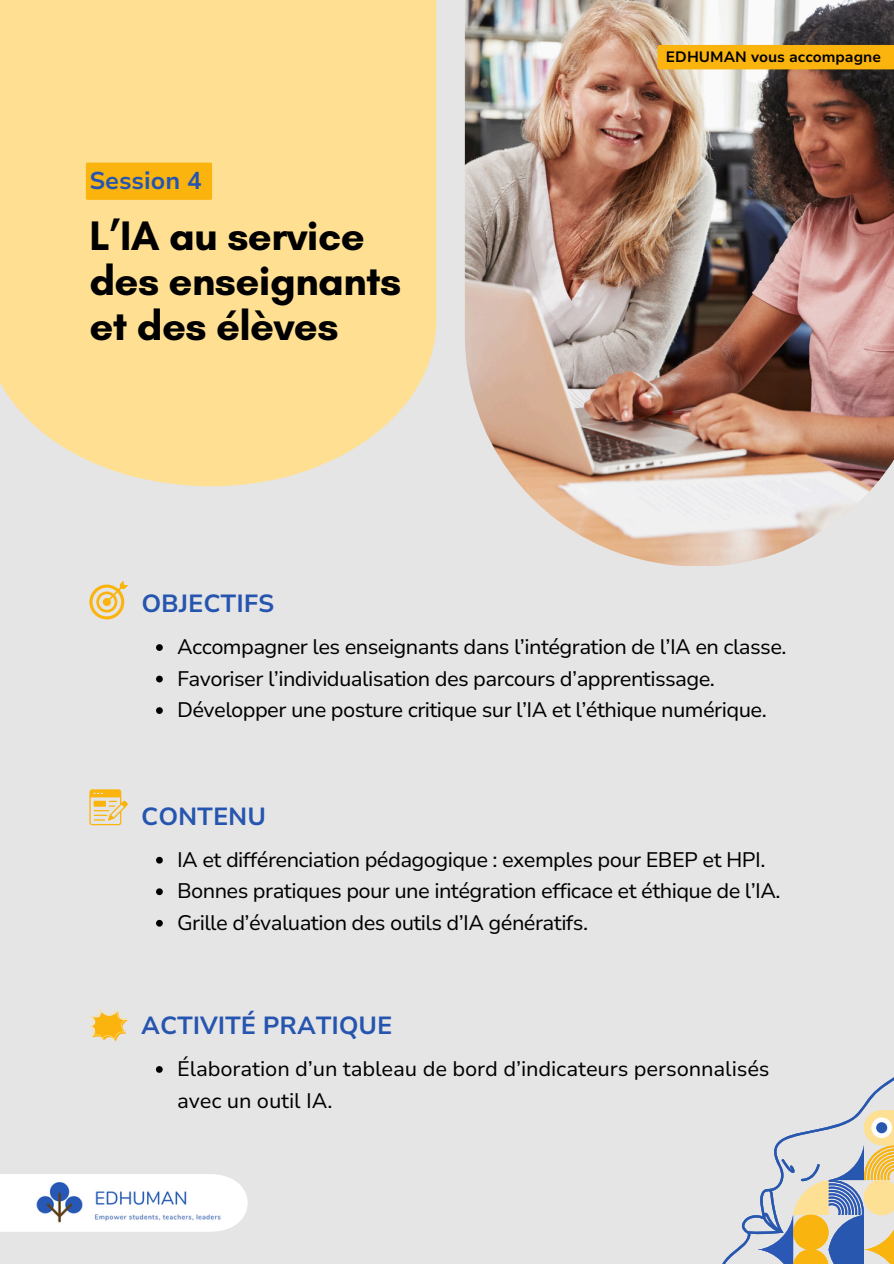
<style>
.page{position:relative;width:894px;height:1264px;background:#fff}
.page>*{position:absolute;margin:0;border:0;box-sizing:border-box;transform-origin:0 0}
.t1{font:700 42px/45px "Glacial Indifference";letter-spacing:-.015em;color:#000}
.t2{font:700 24.75px "Nunito Sans 10 pt";letter-spacing:-.005em;color:#2655b0}
.t3{font:700 24.3px "Nunito Sans 10 pt";color:#2655b0}
.t4{font:21px "Nunito Sans 10 pt";letter-spacing:-.03em;color:#000}
.t5{font:21px/31.5px "Nunito Sans 10 pt";letter-spacing:-.005em;color:#000}
.t6{font:700 15px "Nunito Sans 10 pt";color:#000}
</style>
<div class="page">
<div style="left:0;top:0;width:893px;height:1263px;background:#e5e5e5"></div>
<div style="left:0;top:0;width:436px;height:486px;background:#ffe093"></div>
<img style="left:464px;top:0;width:429px;height:566px">
<svg style="left:89px;top:581px;width:39px;height:38px"></svg>
<svg style="left:89px;top:789px;width:39px;height:36px"></svg>
<div style="left:94px;top:800px;width:12px;height:6px;background:#fab40d"></div>
<svg style="left:89px;top:1009px;width:39px;height:32px"></svg>
<div style="left:657px;top:45px;width:236px;height:24px;background:#fab40d"></div>
<div style="left:86px;top:163px;width:126px;height:37px;background:#fab40d"></div>
<svg style="left:156px;top:644px;width:7px;height:7px"></svg>
<svg style="left:156px;top:675px;width:7px;height:7px"></svg>
<svg style="left:156px;top:707px;width:7px;height:7px"></svg>
<svg style="left:156px;top:856px;width:7px;height:7px"></svg>
<svg style="left:156px;top:888px;width:7px;height:7px"></svg>
<svg style="left:156px;top:919px;width:7px;height:7px"></svg>
<svg style="left:156px;top:1066px;width:7px;height:6px"></svg>
<svg style="left:0;top:1174px;width:247px;height:57px;background:#fcfcfc"></svg>
<img style="left:31px;top:1179px;width:194px;height:46px;border-radius:13px">
<svg style="left:723px;top:1078px;width:170px;height:185px"></svg>
<p class="t3" style="left:89px;top:164px;width:114px">Session 4</p>
<p class="t1" style="left:89px;top:212px;width:313px">L’IA au service des enseignants et des élèves</p>
<h1 class="t6" style="left:665px;top:46px;width:216px">EDHUMAN vous accompagne</h1>
<p class="t2" style="left:141px;top:587px;width:134px">OBJECTIFS</p>
<h2 class="t4" style="left:177px;top:633px;width:610px">Accompagner les enseignants dans l’intégration de l’IA en classe.</h2>
<p class="t4" style="left:177px;top:664px;width:539px">Favoriser l’individualisation des parcours d’apprentissage.</p>
<p class="t4" style="left:177px;top:696px;width:591px">Développer une posture critique sur l’IA et l’éthique numérique.</p>
<p class="t2" style="left:141px;top:799px;width:126px">CONTENU</p>
<p class="t4" style="left:177px;top:845px;width:589px">IA et différenciation pédagogique : exemples pour EBEP et HPI.</p>
<h2 class="t4" style="left:177px;top:877px;width:605px">Bonnes pratiques pour une intégration efficace et éthique de l’IA.</h2>
<p class="t4" style="left:177px;top:908px;width:412px">Grille d’évaluation des outils d’IA génératifs.</p>
<p class="t2" style="left:141px;top:1008px;width:253px">ACTIVITÉ PRATIQUE</p>
<p class="t5" style="left:177px;top:1053px;width:594px">Élaboration d’un tableau de bord d’indicateurs personnalisés avec un outil IA.</p>
</div>
